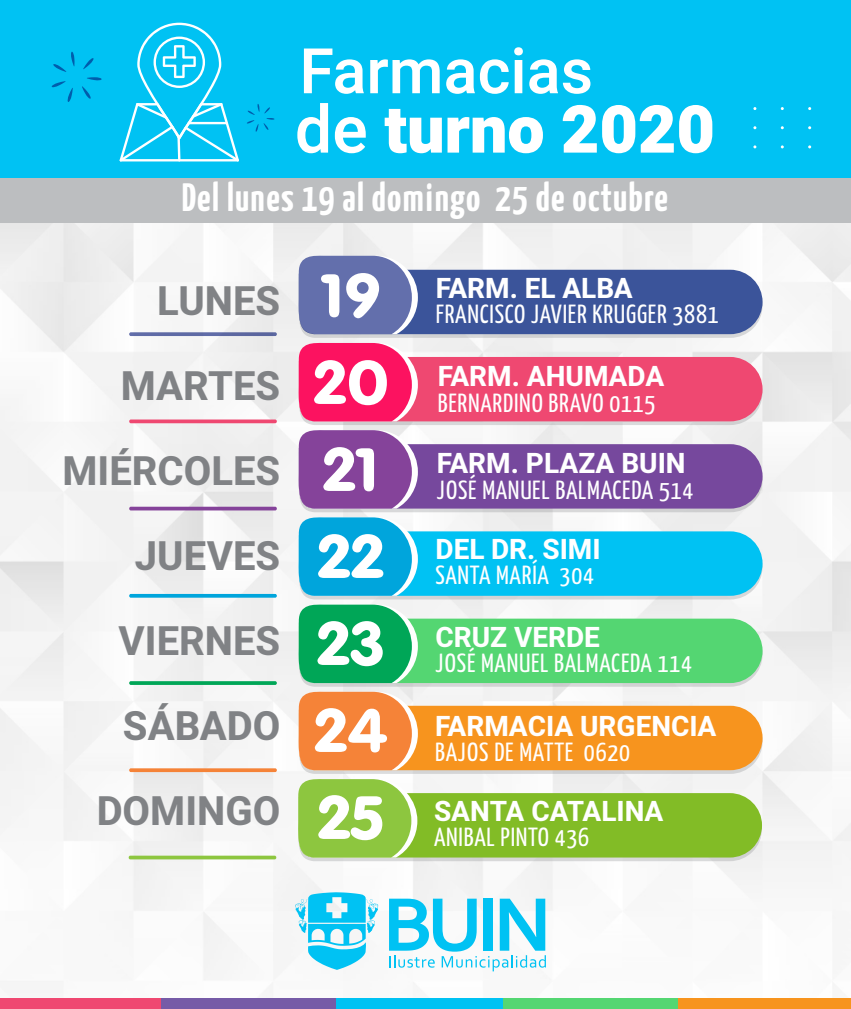
<style>
.page{position:relative;width:851px;height:1009px;background:#fff}
.page>*{position:absolute;margin:0;border:0;box-sizing:border-box;transform-origin:0 0}
.t1{font:900 66.1px "Heebo";color:#fff}
.t2{font:500 62.9px "Heebo";color:#fff}
.t3{font:60px/87px "VAG Rounded BT";color:#fff;scale:1.06 1}
.t4{font:700 40px/85px "Heebo";color:#808285;text-align:right}
.t5{font:700 39.4px "Yanone Kaffeesatz";letter-spacing:.03em;color:#fff}
.t6{font:700 27.9px "Heebo";color:#fff}
.t7{font:26.1px "Yanone Kaffeesatz";letter-spacing:.03em;color:#fff}
.s1{font-weight:500}
</style>
<div class="page">
<img style="left:0;top:223px;width:850px;height:776px">
<div style="left:0;top:999px;width:173px;height:10px;background:#ef4871"></div>
<div style="left:161px;top:999px;width:181px;height:10px;background:#765ba7"></div>
<div style="left:336px;top:999px;width:181px;height:10px;background:#00c2f3"></div>
<div style="left:502px;top:999px;width:181px;height:10px;background:#54d672"></div>
<div style="left:678px;top:999px;width:172px;height:10px;background:#f7941e"></div>
<div style="left:0;top:0;width:850px;height:184px;background:#00c2f3"></div>
<svg style="left:295px;top:892px;width:83px;height:78px"></svg>
<svg style="left:389px;top:899px;width:157px;height:72px"></svg>
<svg style="left:119px;top:23px;width:120px;height:138px"></svg>
<div style="left:0;top:179px;width:850px;height:44px;background:#bcbec0"></div>
<svg style="left:129px;top:332px;width:148px;height:4px"></svg>
<svg style="left:128px;top:420px;width:149px;height:3px"></svg>
<svg style="left:128px;top:507px;width:149px;height:3px"></svg>
<svg style="left:128px;top:594px;width:149px;height:4px"></svg>
<svg style="left:128px;top:681px;width:149px;height:4px"></svg>
<svg style="left:128px;top:768px;width:149px;height:4px"></svg>
<svg style="left:128px;top:856px;width:149px;height:3px"></svg>
<svg style="left:298px;top:254px;width:464px;height:607px"></svg>
<svg style="left:82px;top:77px;width:20px;height:22px"></svg>
<svg style="left:51px;top:81px;width:22px;height:21px"></svg>
<svg style="left:53px;top:52px;width:22px;height:20px"></svg>
<svg style="left:83px;top:58px;width:11px;height:11px"></svg>
<svg style="left:247px;top:104px;width:27px;height:28px"></svg>
<h2 class="t2" style="left:299px;top:27px;width:295px">Farmacias</h2>
<h1 class="t1" style="left:295px;top:83px;width:421px"><span class="s1">de</span> turno 2020</h1>
<h3 class="t5" style="left:182px;top:169px;width:487px">Del lunes 19 al domingo 25 de octubre</h3>
<h3 class="t4" style="left:62px;top:260px;width:219px">LUNES<br>MARTES<br>MIÉRCOLES<br>JUEVES<br>VIERNES<br>SÁBADO<br>DOMINGO</h3>
<h3 class="t3" style="left:314px;top:251px;width:72px">19<br>20<br>21<br>22<br>23<br>24<br>25</h3>
<p class="t6" style="left:436px;top:269px;width:198px">FARM. EL ALBA</p>
<p class="t7" style="left:436px;top:296px;width:284px">FRANCISCO JAVIER KRUGGER 3881</p>
<p class="t6" style="left:438px;top:356px;width:228px">FARM. AHUMADA</p>
<p class="t7" style="left:438px;top:384px;width:219px">BERNARDINO BRAVO 0115</p>
<p class="t6" style="left:437px;top:444px;width:250px">FARM. PLAZA BUIN</p>
<p class="t7" style="left:437px;top:471px;width:258px">JOSÉ MANUEL BALMACEDA 514</p>
<p class="t6" style="left:435px;top:530px;width:167px">DEL DR. SIMI</p>
<p class="t7" style="left:435px;top:556px;width:160px">SANTA MARÍA 304</p>
<p class="t6" style="left:435px;top:618px;width:166px">CRUZ VERDE</p>
<p class="t7" style="left:435px;top:645px;width:258px">JOSÉ MANUEL BALMACEDA 114</p>
<p class="t6" style="left:435px;top:707px;width:283px">FARMACIA URGENCIA</p>
<p class="t7" style="left:435px;top:733px;width:196px">BAJOS DE MATTE 0620</p>
<p class="t6" style="left:434px;top:791px;width:231px">SANTA CATALINA</p>
<p class="t7" style="left:434px;top:818px;width:157px">ANIBAL PINTO 436</p>
</div>
